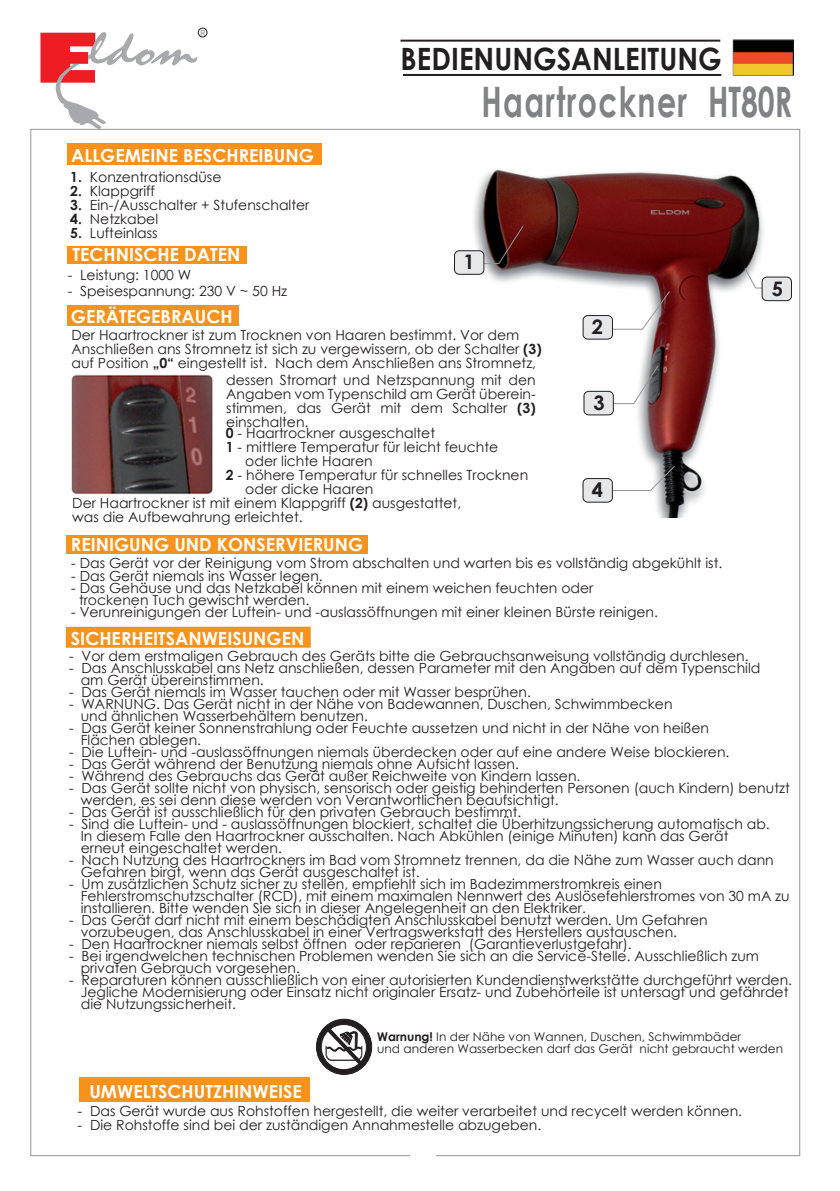
<style>
.page{position:relative;width:840px;height:1191px;background:#fff}
.page>*{position:absolute;margin:0;border:0;box-sizing:border-box;transform-origin:0 0}
.t1{font:700 42px "Century Gothic";letter-spacing:.045em;color:#808285;scale:.72 1}
.t2{font:700 30.8px "Century Gothic";color:#231f20;scale:.91 1}
.t3{font:700 20px "Century Gothic";color:#231f20}
.t4{font:700 18px "Century Gothic";color:#fff}
.t5{font:14px/12px "Century Gothic";color:#231f20}
.t6{font:12px/12px "Century Gothic";color:#231f20}
.t7{font:8.4px "Arial";color:#808285;scale:.82 1}
.s1{font-weight:700}
</style>
<div class="page">
<img style="left:466px;top:169px;width:308px;height:349px">
<svg style="left:40px;top:32px;width:157px;height:97px"></svg>
<div style="left:198px;top:28px;width:9px;height:9px;border:1px solid #231f20;border-radius:50%"></div>
<hr style="left:402px;top:74px;width:318px;height:2px;background:#231f20">
<hr style="left:400px;top:40px;width:319px;height:2px;background:#231f20">
<div style="left:67px;top:143px;width:254px;height:21px;background:#f7931d"></div>
<div style="left:67px;top:246px;width:179px;height:18px;background:#f7931d"></div>
<svg style="left:466px;top:224px;width:58px;height:40px;background:#694b4a"></svg>
<svg style="left:589px;top:364px;width:70px;height:40px"></svg>
<svg style="left:606px;top:465px;width:69px;height:26px"></svg>
<svg style="left:593px;top:290px;width:77px;height:40px"></svg>
<svg style="left:743px;top:267px;width:32px;height:22px"></svg>
<div style="left:454px;top:251px;width:29px;height:23px;background:#e6e7e9;border-radius:5px"></div>
<div style="left:454px;top:250px;width:30px;height:24px;border:1px solid #231f20;border-radius:5px"></div>
<div style="left:583px;top:391px;width:30px;height:24px;background:#e6e7e9;border-radius:5px"></div>
<div style="left:583px;top:391px;width:30px;height:24px;border:1px solid #231f20;border-radius:5px"></div>
<div style="left:582px;top:315px;width:30px;height:24px;background:#e6e7e9;border-radius:5px"></div>
<div style="left:582px;top:315px;width:30px;height:24px;border:1px solid #231f20;border-radius:5px"></div>
<div style="left:761px;top:277px;width:30px;height:24px;background:#e6e7e9;border-radius:5px"></div>
<div style="left:761px;top:277px;width:30px;height:24px;border:1px solid #231f20;border-radius:5px"></div>
<div style="left:582px;top:478px;width:30px;height:24px;background:#e6e7e9;border-radius:5px"></div>
<div style="left:582px;top:478px;width:30px;height:24px;border:1px solid #231f20;border-radius:5px"></div>
<div style="left:67px;top:305px;width:171px;height:20px;background:#f7931d"></div>
<div style="left:67px;top:535px;width:301px;height:19px;background:#f7931d"></div>
<img style="left:71px;top:374px;width:142px;height:120px">
<div style="left:66px;top:626px;width:244px;height:22px;background:#f7931d"></div>
<div style="left:79px;top:1077px;width:230px;height:24px;background:#f7931d"></div>
<img style="left:733px;top:40px;width:59px;height:35px">
<svg style="left:316px;top:1018px;width:56px;height:56px"></svg>
<p class="t7" style="left:200px;top:27px;width:8px">R</p>
<p class="t4" style="left:71px;top:142px;width:244px">ALLGEMEINE BESCHREIBUNG</p>
<p class="t5" style="left:70px;top:171px;width:153px"><span class="s1">1.</span> Konzentrationsdüse</p>
<p class="t5" style="left:70px;top:185px;width:86px"><span class="s1">2.</span> Klappgriff</p>
<p class="t5" style="left:70px;top:199px;width:240px"><span class="s1">3.</span> Ein-/Ausschalter + Stufenschalter</p>
<p class="t5" style="left:70px;top:213px;width:89px"><span class="s1">4.</span> Netzkabel</p>
<p class="t5" style="left:70px;top:227px;width:89px"><span class="s1">5.</span> Lufteinlass</p>
<p class="t4" style="left:72px;top:241px;width:169px">TECHNISCHE DATEN</p>
<p class="t5" style="left:68px;top:269px;width:125px">- Leistung: 1000 W</p>
<p class="t5" style="left:68px;top:285px;width:221px">- Speisespannung: 230 V ~ 50 Hz</p>
<h2 class="t2" style="left:400px;top:36px;width:354px">BEDIENUNGSANLEITUNG</h2>
<h1 class="t1" style="left:481px;top:70px;width:433px">Haartrockner HT80R</h1>
<h3 class="t3" style="left:463px;top:247px;width:13px">1</h3>
<h3 class="t3" style="left:771px;top:274px;width:13px">5</h3>
<p class="t4" style="left:71px;top:302px;width:163px">GERÄTEGEBRAUCH</p>
<h3 class="t3" style="left:591px;top:312px;width:13px">2</h3>
<p class="t5" style="left:71px;top:327px;width:471px;line-height:14px">Der Haartrockner ist zum Trocknen von Haaren bestimmt. Vor dem<br>Anschließen ans Stromnetz ist sich zu vergewissern, ob der Schalter <span class="s1">(3) </span>auf Position <span class="s1">„0“</span> eingestellt ist. Nach dem Anschließen ans Stromnetz,</p>
<p class="t5" style="left:226px;top:372px;width:311px;line-height:14px;text-align:justify">dessen Stromart und Netzspannung mit den Angaben vom Typenschild am Gerät überein&shy;stimmen, das Gerät mit dem Schalter <span class="s1">(3) </span>einschalten.</p>
<h3 class="t3" style="left:593px;top:387px;width:13px">3</h3>
<p class="t5" style="left:226px;top:426px;width:211px"><span class="s1">0</span> - Haartrockner ausgeschaltet</p>
<p class="t5" style="left:226px;top:440px;width:274px"><span class="s1">1</span> - mittlere Temperatur für leicht feuchte</p>
<p class="t5" style="left:245px;top:454px;width:129px">oder lichte Haaren</p>
<p class="t5" style="left:226px;top:468px;width:304px"><span class="s1">2</span> - höhere Temperatur für schnelles Trocknen</p>
<p class="t5" style="left:245px;top:482px;width:129px">oder dicke Haaren</p>
<h3 class="t3" style="left:591px;top:475px;width:13px">4</h3>
<p class="t5" style="left:72px;top:496px;width:390px;line-height:14px">Der Haartrockner ist mit einem Klappgriff <span class="s1">(2)</span> ausgestattet, was die Aufbewahrung erleichtet.</p>
<p class="t5" style="left:71px;top:557px;width:652px">- Das Gerät vor der Reinigung vom Strom abschalten und warten bis es vollständig abgekühlt ist.</p>
<p class="t5" style="left:71px;top:569px;width:253px">- Das Gerät niemals ins Wasser legen.</p>
<p class="t5" style="left:79px;top:581px;width:515px;text-indent:-8px">- Das Gehäuse und das Netzkabel können mit einem weichen feuchten oder trockenen Tuch gewischt werden.</p>
<p class="t5" style="left:71px;top:605px;width:588px">- Verunreinigungen der Luftein- und -auslassöffnungen mit einer kleinen Bürste reinigen.</p>
<p class="t4" style="left:71px;top:625px;width:235px">SICHERHEITSANWEISUNGEN</p>
<p class="t4" style="left:71px;top:530px;width:293px">REINIGUNG UND KONSERVIERUNG</p>
<p class="t5" style="left:69px;top:650px;width:680px">- Vor dem erstmaligen Gebrauch des Geräts bitte die Gebrauchsanweisung vollständig durchlesen.</p>
<p class="t5" style="left:81px;top:662px;width:680px;text-indent:-12px">- Das Anschlusskabel ans Netz anschließen, dessen Parameter mit den Angaben auf dem Typenschild am Gerät übereinstimmen.</p>
<p class="t5" style="left:69px;top:686px;width:463px">- Das Gerät niemals im Wasser tauchen oder mit Wasser besprühen.</p>
<p class="t5" style="left:81px;top:698px;width:593px;text-indent:-12px">- WARNUNG. Das Gerät nicht in der Nähe von Badewannen, Duschen, Schwimmbecken und ähnlichen Wasserbehältern benutzen.</p>
<p class="t5" style="left:81px;top:722px;width:629px;text-indent:-12px">- Das Gerät keiner Sonnenstrahlung oder Feuchte aussetzen und nicht in der Nähe von heißen<br>Flächen ablegen.</p>
<p class="t5" style="left:69px;top:746px;width:661px">- Die Luftein- und -auslassöffnungen niemals überdecken oder auf eine andere Weise blockieren.</p>
<p class="t5" style="left:69px;top:758px;width:451px">- Das Gerät während der Benutzung niemals ohne Aufsicht lassen.</p>
<p class="t5" style="left:69px;top:770px;width:512px">- Während des Gebrauchs das Gerät außer Reichweite von Kindern lassen.</p>
<p class="t5" style="left:81px;top:782px;width:710px;text-indent:-12px">- Das Gerät sollte nicht von physisch, sensorisch oder geistig behinderten Personen (auch Kindern) benutzt werden, es sei denn diese werden von Verantwortlichen beaufsichtigt.</p>
<p class="t5" style="left:69px;top:806px;width:453px">- Das Gerät ist ausschließlich für den privaten Gebrauch bestimmt.</p>
<p class="t5" style="left:81px;top:818px;width:690px;text-indent:-12px">- Sind die Luftein- und - auslassöffnungen blockiert, schaltet die Überhitzungssicherung automatisch ab.<br>In diesem Falle den Haartrockner ausschalten. Nach Abkühlen (einige Minuten) kann das Gerät erneut eingeschaltet werden.</p>
<p class="t5" style="left:81px;top:854px;width:694px;text-indent:-12px">- Nach Nutzung des Haartrockners im Bad vom Stromnetz trennen, da die Nähe zum Wasser auch dann<br>Gefahren birgt, wenn das Gerät ausgeschaltet ist.</p>
<p class="t5" style="left:81px;top:878px;width:710px;text-indent:-12px">- Um zusätzlichen Schutz sicher zu stellen, empfiehlt sich im Badezimmerstromkreis einen<br>Fehlerstromschutzschalter (RCD), mit einem maximalen Nennwert des Auslösefehlerstromes von 30 mA zu installieren. Bitte wenden Sie sich in dieser Angelegenheit an den Elektriker.</p>
<p class="t5" style="left:81px;top:914px;width:628px;text-indent:-12px">- Das Gerät darf nicht mit einem beschädigten Anschlusskabel benutzt werden. Um Gefahren vorzubeugen, das Anschlusskabel in einer Vertragswerkstatt des Herstellers austauschen.</p>
<p class="t5" style="left:69px;top:938px;width:564px">- Den Haartrockner niemals selbst öffnen oder reparieren (Garantieverlustgefahr).</p>
<p class="t5" style="left:81px;top:950px;width:679px;text-indent:-12px">- Bei irgendwelchen technischen Problemen wenden Sie sich an die Service-Stelle. Ausschließlich zum privaten Gebrauch vorgesehen.</p>
<p class="t5" style="left:81px;top:974px;width:712px;text-indent:-12px">- Reparaturen können ausschließlich von einer autorisierten Kundendienstwerkstätte durchgeführt werden.<br>Jegliche Modernisierung oder Einsatz nicht originaler Ersatz- und Zubehörteile ist untersagt und gefährdet die Nutzungssicherheit.</p>
<p class="t4" style="left:89px;top:1077px;width:214px">UMWELTSCHUTZHINWEISE</p>
<p class="t6" style="left:377px;top:1030px;width:407px"><span class="s1">Warnung!</span> In der Nähe von Wannen, Duschen, Schwimmbäder<br>und anderen Wasserbecken darf das Gerät nicht gebraucht werden</p>
<p class="t5" style="left:78px;top:1105px;width:665px">- Das Gerät wurde aus Rohstoffen hergestellt, die weiter verarbeitet und recycelt werden können.</p>
<p class="t5" style="left:78px;top:1119px;width:465px">- Die Rohstoffe sind bei der zuständigen Annahmestelle abzugeben.</p>
</div>
